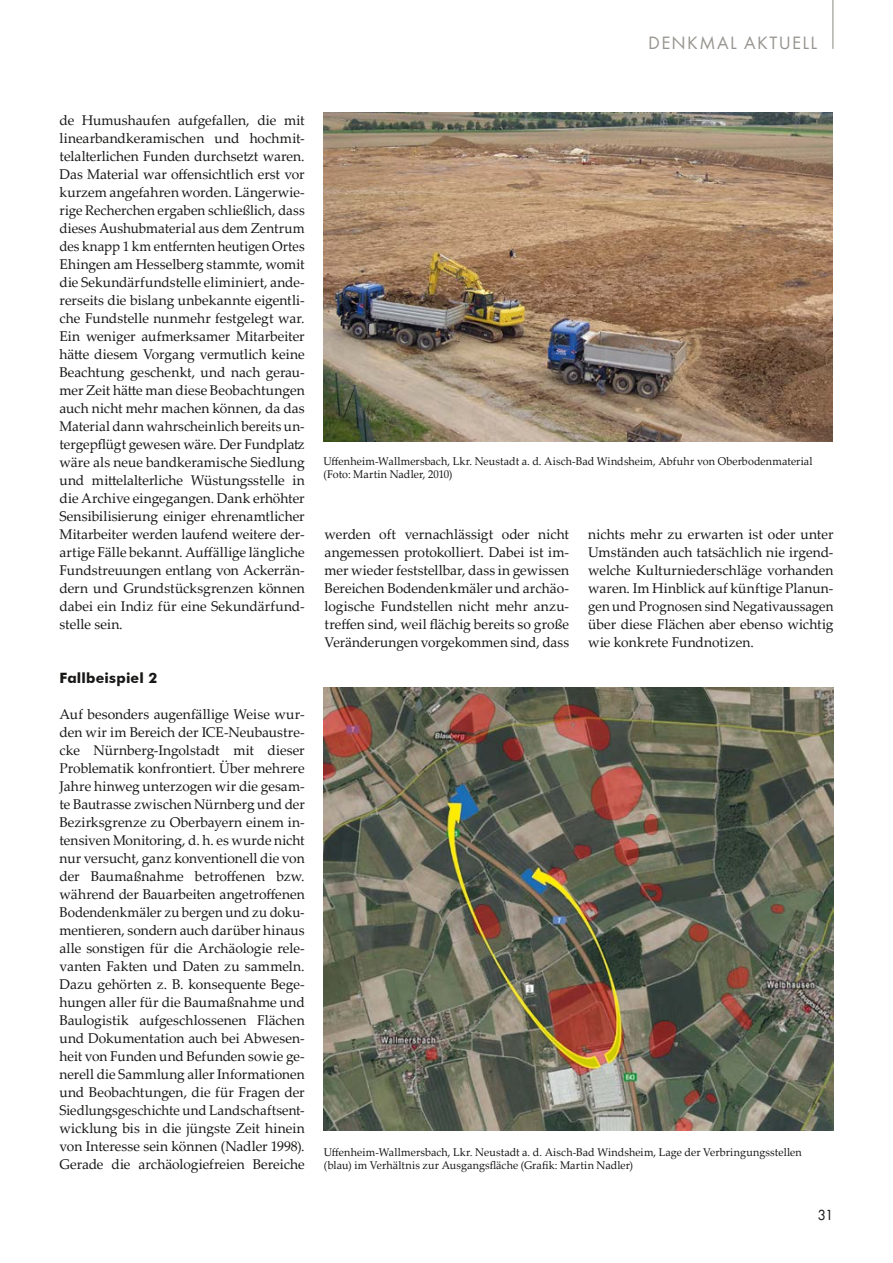
<style>
.page{position:relative;width:893px;height:1263px;background:#fff}
.page>*{position:absolute;margin:0;border:0;box-sizing:border-box;transform-origin:0 0}
.t1{font:16.5px "Futura ND Book";letter-spacing:.08em;color:#989590}
.t2{font:700 14.25px "Futura BT";letter-spacing:.01em;color:#181716}
.t3{font:14.1px/18px "Palatino Linotype";color:#181716;text-align:justify}
.t4{font:13.5px "Futura ND Book";color:#181716}
.t5{font:11.25px/13.5px "Palatino Linotype";letter-spacing:.005em;color:#181716;scale:.96 1}
</style>
<div class="page">
<hr style="left:832px;top:0;width:1px;height:49px;background:#989590">
<img style="left:323px;top:112px;width:509px;height:329px">
<img style="left:324px;top:688px;width:509px;height:443px">
<p class="t1" style="left:648px;top:32px;width:170px">DENKMAL AKTUELL</p>
<p class="t3" style="left:60px;top:111px;width:247px">de Humushaufen aufgefallen, die mit linearbandkeramischen und hochmit&shy;telalterlichen Funden durchsetzt waren.<br>Das Material war offensichtlich erst vor kurzem angefahren worden. Längerwie&shy;rige Recherchen ergaben schließlich, dass dieses Aushubmaterial aus dem Zentrum des knapp 1 km entfernten heutigen Ortes Ehingen am Hesselberg stammte, womit die Sekundärfundstelle eliminiert, ande&shy;rerseits die bislang unbekannte eigentli&shy;che Fundstelle nunmehr festgelegt war.<br>Ein weniger aufmerksamer Mitarbeiter hätte diesem Vorgang vermutlich keine Beachtung geschenkt, und nach gerau&shy;mer Zeit hätte man diese Beobachtungen auch nicht mehr machen können, da das Material dann wahrscheinlich bereits un&shy;tergepflügt gewesen wäre. Der Fundplatz wäre als neue bandkeramische Siedlung und mittelalterliche Wüstungsstelle in die Archive eingegangen. Dank erhöhter Sensibilisierung einiger ehrenamtlicher Mitarbeiter werden laufend weitere der&shy;artige Fälle bekannt. Auffällige längliche Fundstreuungen entlang von Ackerrän&shy;dern und Grundstücksgrenzen können dabei ein Indiz für eine Sekundärfund&shy;stelle sein.</p>
<p class="t2" style="left:60px;top:670px;width:99px">Fallbeispiel 2</p>
<p class="t3" style="left:60px;top:705px;width:247px">Auf besonders augenfällige Weise wur&shy;den wir im Bereich der ICE-Neubaustre&shy;cke Nürnberg-Ingolstadt mit dieser Problematik konfrontiert. Über mehrere Jahre hinweg unterzogen wir die gesam&shy;te Bautrasse zwischen Nürnberg und der Bezirksgrenze zu Oberbayern einem in&shy;tensiven Monitoring, d. h. es wurde nicht nur versucht, ganz konventionell die von der Baumaßnahme betroffenen bzw. während der Bauarbeiten angetroffenen Bodendenkmäler zu bergen und zu doku&shy;mentieren, sondern auch darüber hinaus alle sonstigen für die Archäologie rele&shy;vanten Fakten und Daten zu sammeln.<br>Dazu gehörten z. B. konsequente Bege&shy;hungen aller für die Baumaßnahme und Baulogistik aufgeschlossenen Flächen und Dokumentation auch bei Abwesen&shy;heit von Funden und Befunden sowie ge&shy;nerell die Sammlung aller Informationen und Beobachtungen, die für Fragen der Siedlungsgeschichte und Landschaftsent&shy;wicklung bis in die jüngste Zeit hinein von Interesse sein können (Nadler 1998).<br>Gerade die archäologiefreien Bereiche</p>
<p class="t5" style="left:323px;top:454px;width:511px">Uffenheim-Wallmersbach, Lkr. Neustadt a. d. Aisch-Bad Windsheim, Abfuhr von Oberbodenmaterial (Foto: Martin Nadler, 2010)</p>
<p class="t3" style="left:325px;top:525px;width:246px">werden oft vernachlässigt oder nicht angemessen protokolliert. Dabei ist im&shy;mer wieder feststellbar, dass in gewissen Bereichen Bodendenkmäler und archäo&shy;logische Fundstellen nicht mehr anzu&shy;treffen sind, weil flächig bereits so große Veränderungen vorgekommen sind, dass</p>
<p class="t3" style="left:588px;top:525px;width:247px">nichts mehr zu erwarten ist oder unter Umständen auch tatsächlich nie irgend&shy;welche Kulturniederschläge vorhanden waren. Im Hinblick auf künftige Planun&shy;gen und Prognosen sind Negativaussagen über diese Flächen aber ebenso wichtig wie konkrete Fundnotizen.</p>
<p class="t5" style="left:324px;top:1145px;width:499px">Uffenheim-Wallmersbach, Lkr. Neustadt a. d. Aisch-Bad Windsheim, Lage der Verbringungsstellen (blau) im Verhältnis zur Ausgangsfläche (Grafik: Martin Nadler)</p>
<p class="t4" style="left:818px;top:1207px;width:17px">31</p>
</div>
